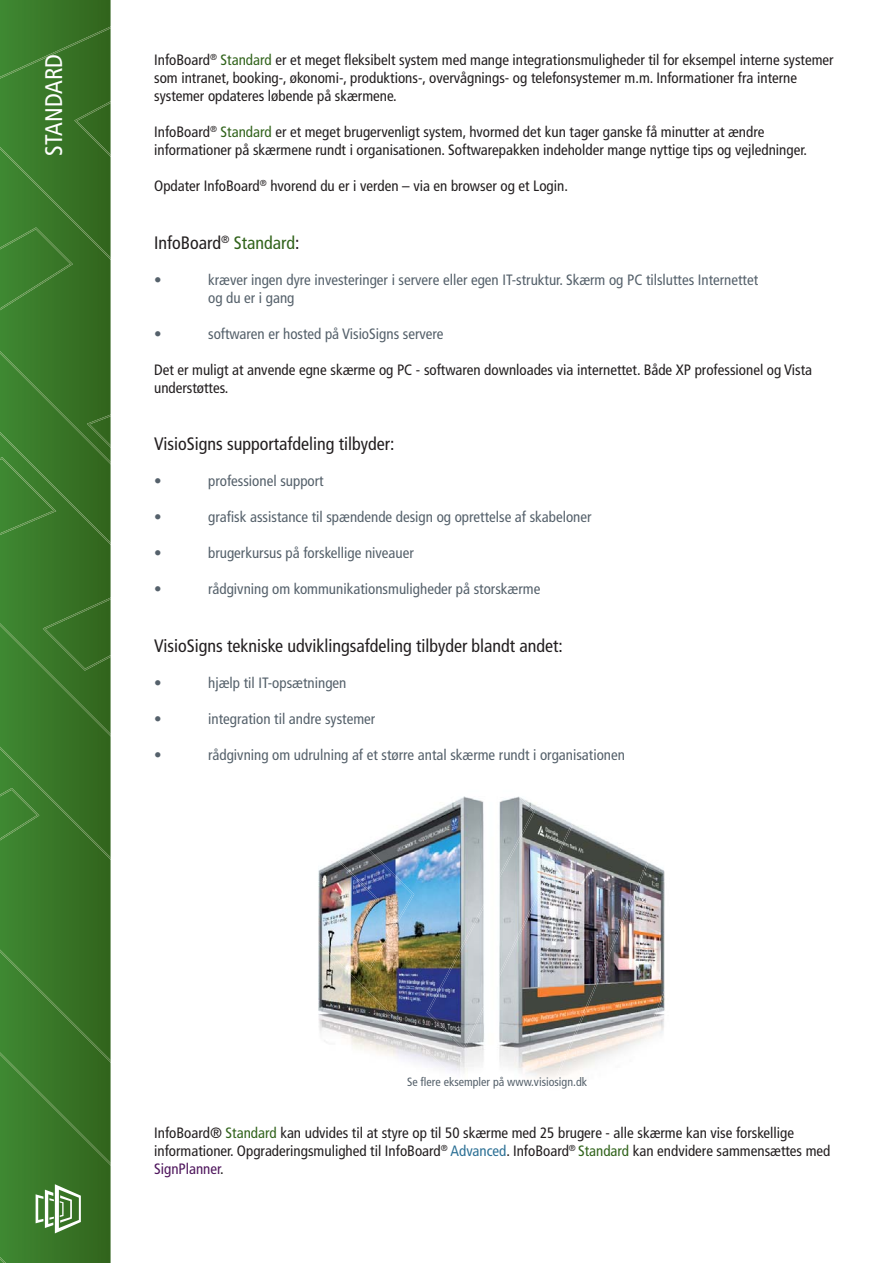
<style>
.page{position:relative;width:893px;height:1263px;background:#fff}
.page>*{position:absolute;margin:0;border:0;box-sizing:border-box;transform-origin:0 0}
.t1{font:condensed 24px "Frutiger";color:#fff}
.t2{font:condensed 18px "Frutiger";color:#231f20}
.t3{font:condensed 15px/18px "Frutiger";color:#231f20}
.t4{font:condensed 15px/18px "Frutiger";color:#55616b}
.t5{font:condensed 12px "Frutiger";color:#55616b}
.s1{color:#31631b}
.s2{color:#2c7095}
.s3{color:#4e155c}
</style>
<div class="page">
<svg style="left:0;top:1168px;width:111px;height:16px;background:#387628"></svg>
<svg style="left:0;top:860px;width:111px;height:308px;background:#397728"></svg>
<svg style="left:0;top:761px;width:111px;height:99px;background:#3b782a"></svg>
<svg style="left:0;top:691px;width:111px;height:70px;background:#3a7729"></svg>
<svg style="left:0;top:0;width:111px;height:691px;background:#3a7729"></svg>
<svg style="left:0;top:27px;width:111px;height:291px;background:#3b782a"></svg>
<svg style="left:0;top:1184px;width:111px;height:79px;background:#4a823a"></svg>
<img style="left:318px;top:796px;width:347px;height:282px">
<h1 class="t1" style="left:44px;top:156px;width:104px;rotate:-90deg">STANDARD</h1>
<p class="t3" style="left:154px;top:52px;width:681px">InfoBoard<sup>®</sup> <span class="s1">Standard</span> er et meget fleksibelt system med mange integrationsmuligheder til for eksempel interne systemer som intranet, booking-, økonomi-, produktions-, overvågnings- og telefonsystemer m.m. Informationer fra interne systemer opdateres løbende på skærmene.</p>
<p class="t3" style="left:154px;top:124px;width:654px">InfoBoard<sup>®</sup> <span class="s1">Standard</span> er et meget brugervenligt system, hvormed det kun tager ganske få minutter at ændre informationer på skærmene rundt i organisationen. Softwarepakken indeholder mange nyttige tips og vejledninger.</p>
<p class="t3" style="left:154px;top:178px;width:415px">Opdater InfoBoard<sup>®</sup> hvorend du er i verden – via en browser og et Login.</p>
<p class="t2" style="left:154px;top:235px;width:147px">InfoBoard<sup>®</sup> <span class="s1">Standard</span>:</p>
<p class="t4" style="left:154px;top:272px;width:9px">•</p>
<p class="t4" style="left:208px;top:272px;width:551px">kræver ingen dyre investeringer i servere eller egen IT-struktur. Skærm og PC tilsluttes Internettet og du er i gang</p>
<p class="t4" style="left:154px;top:326px;width:9px">•</p>
<p class="t4" style="left:208px;top:326px;width:237px">softwaren er hosted på VisioSigns servere</p>
<p class="t3" style="left:154px;top:362px;width:659px">Det er muligt at anvende egne skærme og PC - softwaren downloades via internettet. Både XP professionel og Vista understøttes.</p>
<p class="t2" style="left:154px;top:437px;width:242px">VisioSigns supportafdeling tilbyder:</p>
<p class="t4" style="left:154px;top:473px;width:9px">•</p>
<p class="t4" style="left:208px;top:473px;width:117px">professionel support</p>
<p class="t4" style="left:154px;top:509px;width:9px">•</p>
<p class="t4" style="left:208px;top:509px;width:385px">grafisk assistance til spændende design og oprettelse af skabeloner</p>
<p class="t4" style="left:154px;top:545px;width:9px">•</p>
<p class="t4" style="left:208px;top:545px;width:207px">brugerkursus på forskellige niveauer</p>
<p class="t4" style="left:154px;top:581px;width:9px">•</p>
<p class="t4" style="left:208px;top:581px;width:334px">rådgivning om kommunikationsmuligheder på storskærme</p>
<p class="t2" style="left:154px;top:639px;width:410px">VisioSigns tekniske udviklingsafdeling tilbyder blandt andet:</p>
<p class="t4" style="left:154px;top:675px;width:9px">•</p>
<p class="t4" style="left:208px;top:675px;width:140px">hjælp til IT-opsætningen</p>
<p class="t4" style="left:154px;top:711px;width:9px">•</p>
<p class="t4" style="left:208px;top:711px;width:169px">integration til andre systemer</p>
<p class="t4" style="left:154px;top:747px;width:9px">•</p>
<p class="t4" style="left:208px;top:747px;width:418px">rådgivning om udrulning af et større antal skærme rundt i organisationen</p>
<p class="t5" style="left:407px;top:1077px;width:182px">Se flere eksempler på www.visiosign.dk</p>
<p class="t3" style="left:154px;top:1125px;width:678px">InfoBoard® <span class="s1">Standard</span> kan udvides til at styre op til 50 skærme med 25 brugere - alle skærme kan vise forskellige informationer. Opgraderingsmulighed til InfoBoard<sup>®</sup> <span class="s2">Advanced</span>. InfoBoard<sup>®</sup> <span class="s1">Standard</span> kan endvidere sammensættes med<br><span class="s3">SignPlanner</span>.</p>
</div>
